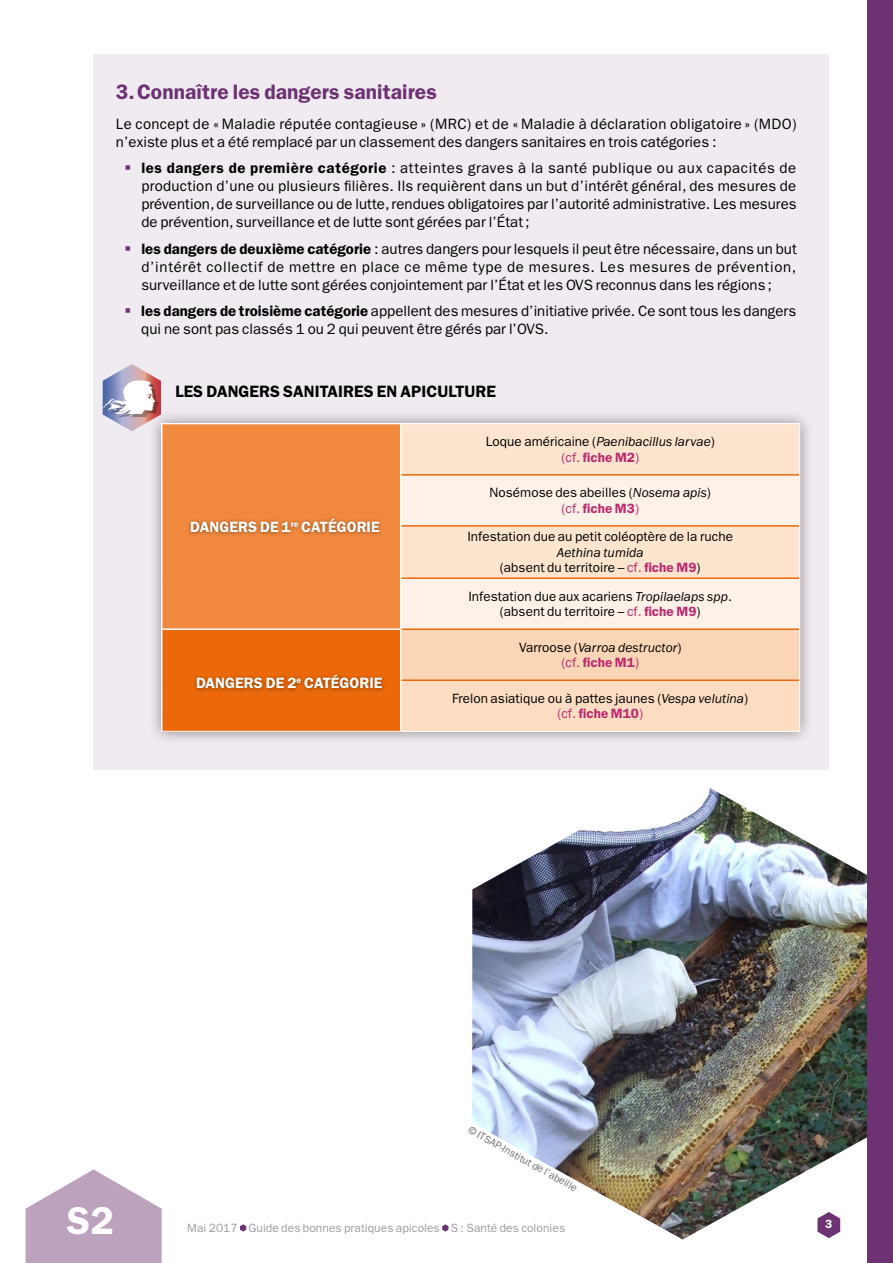
<style>
.page{position:relative;width:893px;height:1263px;background:#fff}
.page>*{position:absolute;margin:0;border:0;box-sizing:border-box;transform-origin:0 0}
.t1{font:600 38.85px "ITC Franklin Gothic Std";color:#fff}
.t2{font:600 21px "ITC Franklin Gothic Std";letter-spacing:.005em;color:#6c3272}
.t3{font:600 16.5px "ITC Franklin Gothic Std";letter-spacing:.005em;color:#000}
.t4{font:15px/18px "ITC Franklin Gothic Std";letter-spacing:.005em;color:#000}
.t5{font:600 15px "ITC Franklin Gothic Std";letter-spacing:.005em;color:#fff}
.t6{font:13.5px/15.6px "ITC Franklin Gothic Std";letter-spacing:.005em;color:#000;text-align:center}
.t7{font:italic 13.5px/15.5px "ITC Franklin Gothic Std";letter-spacing:.005em;color:#000;text-align:center}
.t8{font:12px "ITC Franklin Gothic Std";letter-spacing:.005em;color:#9c9e9f}
.t9{font:600 12px "ITC Franklin Gothic Std";color:#fff}
.t10{font:10.5px "ITC Franklin Gothic Std";color:#707172}
.s1{color:#6c3272}
.s2{font-weight:600}
.s3{font-style:normal}
.s4{font-style:normal;color:#bd2970}
.s5{font-weight:600;font-style:normal;color:#bd2970}
.s6{font-style:italic}
.s7{color:#bd2970}
.s8{font-weight:600;color:#bd2970}
</style>
<div class="page">
<div style="left:94px;top:54px;width:735px;height:716px;background:#f0eaf1"></div>
<svg style="left:26px;top:1169px;width:136px;height:94px"></svg>
<img style="left:472px;top:787px;width:395px;height:452px">
<svg style="left:240px;top:1224px;width:6px;height:7px"></svg>
<svg style="left:442px;top:1224px;width:6px;height:7px"></svg>
<div style="left:867px;top:0;width:26px;height:1263px;background:#6c3272"></div>
<div style="left:148px;top:410px;width:665px;height:335px;background:#000;opacity:.45"></div>
<div style="left:162px;top:424px;width:239px;height:205px;background:#f0893e"></div>
<div style="left:401px;top:424px;width:398px;height:50px;background:#fde4cf"></div>
<svg style="left:401px;top:476px;width:398px;height:152px;fill:#fef1e7"></svg>
<div style="left:162px;top:629px;width:239px;height:102px;background:#eb690b"></div>
<div style="left:401px;top:629px;width:399px;height:51px;background:#fbd6b6"></div>
<div style="left:401px;top:680px;width:399px;height:51px;background:#fcddc2"></div>
<hr style="left:401px;top:628px;width:398px;height:2px;background:#eb690b">
<hr style="left:401px;top:474px;width:398px;height:2px;background:#eb690b">
<hr style="left:401px;top:525px;width:398px;height:2px;background:#eb690b">
<hr style="left:401px;top:577px;width:398px;height:2px;background:#eb690b">
<hr style="left:401px;top:679px;width:398px;height:2px;background:#eb690b">
<hr style="left:162px;top:423px;width:239px;height:1px;background:#fff">
<hr style="left:162px;top:424px;width:1px;height:51px;background:#fff">
<hr style="left:162px;top:475px;width:1px;height:51px;background:#fff">
<hr style="left:162px;top:526px;width:1px;height:52px;background:#fff">
<hr style="left:162px;top:578px;width:1px;height:51px;background:#fff">
<hr style="left:401px;top:423px;width:399px;height:1px;background:#fff">
<hr style="left:799px;top:424px;width:1px;height:51px;background:#fff">
<hr style="left:799px;top:475px;width:1px;height:51px;background:#fff">
<hr style="left:799px;top:526px;width:1px;height:52px;background:#fff">
<hr style="left:799px;top:578px;width:1px;height:51px;background:#fff">
<hr style="left:799px;top:629px;width:1px;height:51px;background:#fff">
<hr style="left:799px;top:680px;width:1px;height:51px;background:#fff">
<hr style="left:401px;top:731px;width:399px;height:1px;background:#fff">
<hr style="left:400px;top:424px;width:1px;height:51px;background:#fff">
<hr style="left:400px;top:475px;width:1px;height:51px;background:#fff">
<hr style="left:400px;top:526px;width:1px;height:52px;background:#fff">
<hr style="left:400px;top:578px;width:1px;height:50px;background:#fff">
<hr style="left:162px;top:628px;width:239px;height:2px;background:#fff">
<hr style="left:400px;top:630px;width:1px;height:50px;background:#fff">
<hr style="left:400px;top:680px;width:1px;height:51px;background:#fff">
<hr style="left:162px;top:629px;width:1px;height:51px;background:#fff">
<hr style="left:162px;top:680px;width:1px;height:51px;background:#fff">
<hr style="left:162px;top:731px;width:239px;height:1px;background:#fff">
<div style="left:187px;top:516px;width:196px;height:22px;background:#000;opacity:.4"></div>
<div style="left:193px;top:671px;width:193px;height:22px;background:#000;opacity:.4"></div>
<svg style="left:103px;top:364px;width:58px;height:67px"></svg>
<h2 class="t2" style="left:116px;top:80px;width:322px">3.Connaître les dangers sanitaires</h2>
<p class="t4" style="left:116px;top:116px;width:682px;line-height:17.2px">Le concept de « Maladie réputée contagieuse » (MRC) et de « Maladie à déclaration obligatoire » (MDO) n’existe plus et a été remplacé par un classement des dangers sanitaires en trois catégories :</p>
<p class="t4" style="left:141px;top:159px;width:657px;text-align:justify;text-indent:-17px"><span class="s1">▪</span> <span class="s2">les dangers de première catégorie</span> : atteintes graves à la santé publique ou aux capacités de production d’une ou plusieurs filières. Ils requièrent dans un but d’intérêt général, des mesures de prévention, de surveillance ou de lutte, rendues obligatoires par l’autorité administrative. Les mesures de prévention, surveillance et de lutte sont gérées par l’État;</p>
<p class="t4" style="left:141px;top:240px;width:657px;text-align:justify;text-indent:-17px"><span class="s1">▪</span> <span class="s2">les dangers de deuxième catégorie</span> : autres dangers pour lesquels il peut être nécessaire, dans un but d’intérêt collectif de mettre en place ce même type de mesures. Les mesures de prévention, surveillance et de lutte sont gérées conjointement par l’État et les OVS reconnus dans les régions ;</p>
<p class="t4" style="left:141px;top:302px;width:657px;text-indent:-17px"><span class="s1">▪</span> <span class="s2">les dangers de troisième catégorie</span> appellent des mesures d’initiative privée. Ce sont tous les dangers qui ne sont pas classés 1 ou 2 qui peuvent être gérés par l’OVS.</p>
<p class="t3" style="left:175px;top:381px;width:322px">LES DANGERS SANITAIRES EN APICULTURE</p>
<p class="t5" style="left:190px;top:518px;width:191px">DANGERS DE 1<sup>re</sup> CATÉGORIE</p>
<p class="t5" style="left:196px;top:674px;width:188px">DANGERS DE 2<sup>e</sup> CATÉGORIE</p>
<p class="t7" style="left:486px;top:434px;width:231px"><span class="s3">Loque américaine (</span>Paenibacillus larvae<span class="s3">) </span><span class="s4">(cf.</span> <span class="s5">fiche M2</span><span class="s4">)</span></p>
<p class="t6" style="left:490px;top:485px;width:223px">Nosémose des abeilles (<span class="s6">Nosema apis</span>) <span class="s7">(cf.</span> <span class="s8">fiche M3</span><span class="s7">)</span></p>
<p class="t6" style="left:467px;top:529px;width:267px">Infestation due au petit coléoptère de la ruche</p>
<p class="t6" style="left:500px;top:544px;width:202px"><span class="s6">Aethina tumida<br></span>(absent du territoire – <span class="s7">cf.</span> <span class="s8">fiche M9</span>)</p>
<p class="t6" style="left:468px;top:588px;width:265px">Infestation due aux acariens <span class="s6">Tropilaelaps spp</span>. (absent du territoire – <span class="s7">cf.</span> <span class="s8">fiche M9</span>)</p>
<p class="t7" style="left:519px;top:639px;width:164px"><span class="s3">Varroose (</span>Varroa destructor<span class="s3">) </span><span class="s4">(cf.</span> <span class="s5">fiche M1</span><span class="s4">)</span></p>
<p class="t6" style="left:452px;top:690px;width:298px">Frelon asiatique ou à pattes jaunes (<span class="s6">Vespa velutina</span>) <span class="s7">(cf.</span> <span class="s8">fiche M10</span><span class="s7">)</span></p>
<h1 class="t1" style="left:67px;top:1197px;width:48px">S2</h1>
<p class="t10" style="left:472px;top:1124px;width:124px;rotate:29deg">© ITSAP-Institut de l’abeille</p>
<p class="t8" style="left:187px;top:1220px;width:380px">Mai 2017 Guide des bonnes pratiques apicoles S : Santé des colonies</p>
<p class="t9" style="left:825px;top:1217px;width:9px">3</p>
</div>
